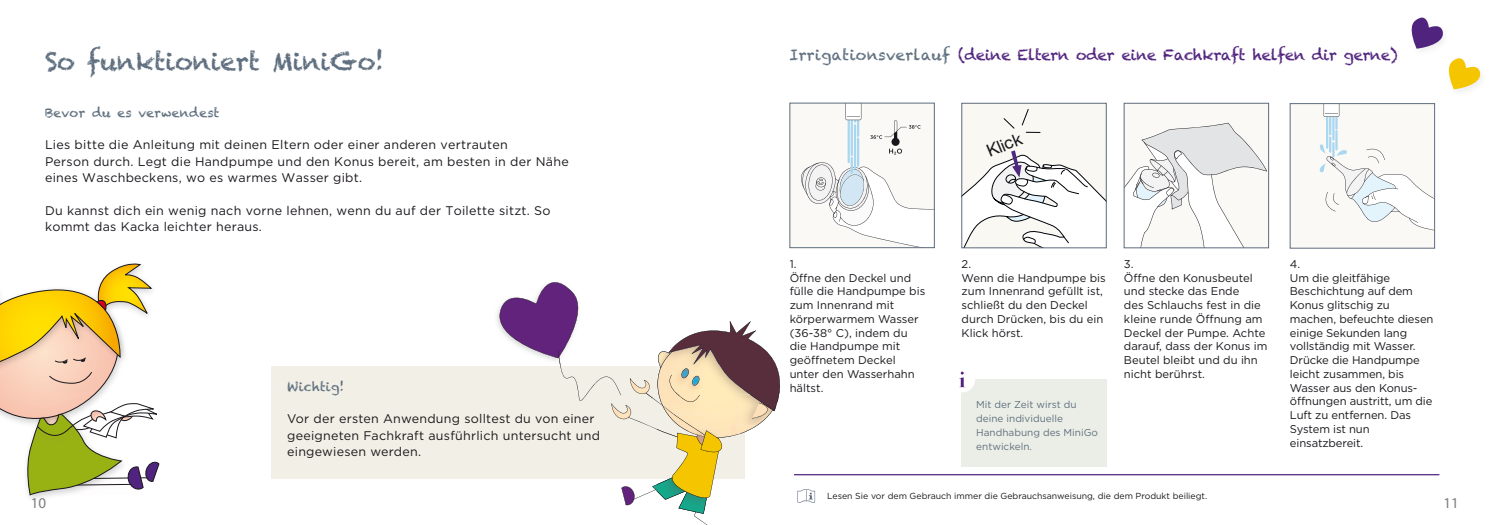
<style>
.page{position:relative;width:1489px;height:525px;background:#fff}
.page>*{position:absolute;margin:0;border:0;box-sizing:border-box;transform-origin:0 0}
.t1{font:25px "Chalkduster";letter-spacing:-.01em;color:#5f6f7f}
.t2{font:17.25px "Helvetica Neue";color:#1a171c}
.t3{font:15px "Chalkduster";letter-spacing:-.02em;color:#50237e}
.t4{font:15px "Myriad Pro";color:#7c7d7f}
.t5{font:12.5px/16.2px "Gotham";letter-spacing:.02em;color:#1a171c}
.t6{font:12.5px "Chalkduster";letter-spacing:.02em;color:#5f6f7f}
.copy{font:11.25px/13.8px "Gotham";color:#1a171c}
.copy-2{font:10px/13.8px "Gotham";color:#5f6f7f}
.copy-3{font:8.75px "Gotham";color:#1a171c}
.s1{color:#5f6f7f}
</style>
<div class="page">
<div style="left:270px;top:366px;width:474px;height:112px;background:#f2f0e6"></div>
<div style="left:23px;top:410px;width:106px;height:93px;background:#1a171c;opacity:.2"></div>
<svg style="left:0;top:263px;width:160px;height:232px"></svg>
<svg style="left:1411px;top:17px;width:70px;height:72px"></svg>
<svg style="left:800px;top:105px;width:132px;height:141px"></svg>
<div style="left:789px;top:103px;width:145px;height:145px;border:1px solid #5d6b7c"></div>
<div style="left:1124px;top:103px;width:144px;height:145px;background:#faf9f5"></div>
<svg style="left:1125px;top:123px;width:141px;height:123px"></svg>
<div style="left:1123px;top:103px;width:145px;height:145px;border:1px solid #5d6b7c"></div>
<svg style="left:1319px;top:105px;width:113px;height:125px"></svg>
<div style="left:1289px;top:103px;width:145px;height:145px;border:1px solid #5d6b7c"></div>
<div style="left:961px;top:103px;width:145px;height:145px;background:#f9f8f3"></div>
<svg style="left:1003px;top:109px;width:37px;height:24px"></svg>
<svg style="left:963px;top:150px;width:141px;height:96px"></svg>
<div style="left:961px;top:103px;width:145px;height:145px;border:1px solid #5d6b7c"></div>
<svg style="left:489px;top:282px;width:326px;height:242px"></svg>
<hr style="left:794px;top:474px;width:645px;height:1px;background:#50237e">
<div style="left:960px;top:379px;width:146px;height:88px;background:#ebeee6"></div>
<div style="left:949px;top:366px;width:26px;height:26px;background:#fff;border-radius:50%"></div>
<svg style="left:959px;top:371px;width:6px;height:16px"></svg>
<p class="t1" style="left:45px;top:46px;width:341px">So funktioniert MiniGo!</p>
<p class="t6" style="left:45px;top:105px;width:176px">Bevor du es verwendest</p>
<p class="t5" style="left:45px;top:136px;width:464px">Lies bitte die Anleitung mit deinen Eltern oder einer anderen vertrauten</p>
<p class="t5" style="left:45px;top:153px;width:525px">Person durch. Legt die Handpumpe und den Konus bereit, am besten in der Nähe eines Waschbeckens, wo es warmes Wasser gibt.</p>
<p class="t5" style="left:45px;top:201px;width:507px">Du kannst dich ein wenig nach vorne lehnen, wenn du auf der Toilette sitzt. So kommt das Kacka leichter heraus.</p>
<p class="t4" style="left:31px;top:493px;width:17px">10</p>
<p class="t6" style="left:287px;top:379px;width:59px">Wichtig!</p>
<p class="t5" style="left:287px;top:410px;width:314px">Vor der ersten Anwendung solltest du von einer geeigneten Fachkraft ausführlich untersucht und eingewiesen werden.</p>
<p class="t3" style="left:789px;top:46px;width:609px"><span class="s1">Irrigationsverlauf</span> (deine Eltern oder eine Fachkraft helfen dir gerne)</p>
<p class="t2" style="left:982px;top:140px;width:38px;rotate:-23deg">Klick</p>
<p class="copy" style="left:789px;top:256px;width:8px">1.</p>
<p class="copy" style="left:789px;top:270px;width:137px">Öffne den Deckel und fülle die Handpumpe bis zum Innenrand mit</p>
<p class="copy" style="left:789px;top:311px;width:131px">körperwarmem Wasser (36-38° C), indem du die Handpumpe mit geöffnetem Deckel unter den Wasserhahn hältst.</p>
<p class="copy" style="left:961px;top:256px;width:11px">2.</p>
<p class="copy" style="left:961px;top:270px;width:146px">Wenn die Handpumpe bis zum Innenrand gefüllt ist, schließt du den Deckel durch Drücken, bis du ein<br>Klick hörst.</p>
<p class="copy-2" style="left:976px;top:397px;width:123px">Mit der Zeit wirst du deine individuelle<br>Handhabung des MiniGo entwickeln.</p>
<p class="copy" style="left:1123px;top:256px;width:11px">3.</p>
<p class="copy" style="left:1123px;top:270px;width:145px">Öffne den Konusbeutel und stecke das Ende<br>des Schlauchs fest in die kleine runde Öffnung am<br>Deckel der Pumpe. Achte darauf, dass der Konus im<br>Beutel bleibt und du ihn nicht berührst.</p>
<p class="copy-3" style="left:827px;top:490px;width:381px">Lesen Sie vor dem Gebrauch immer die Gebrauchsanweisung, die dem Produkt beiliegt.</p>
<p class="copy" style="left:1289px;top:256px;width:12px">4.</p>
<p class="copy" style="left:1289px;top:270px;width:145px">Um die gleitfähige<br>Beschichtung auf dem<br>Konus glitschig zu machen, befeuchte diesen einige Sekunden lang vollständig mit Wasser.<br>Drücke die Handpumpe leicht zusammen, bis<br>Wasser aus den Konus&shy;öffnungen austritt, um die<br>Luft zu entfernen. Das<br>System ist nun einsatzbereit.</p>
<p class="t4" style="left:1443px;top:493px;width:17px">11</p>
</div>
